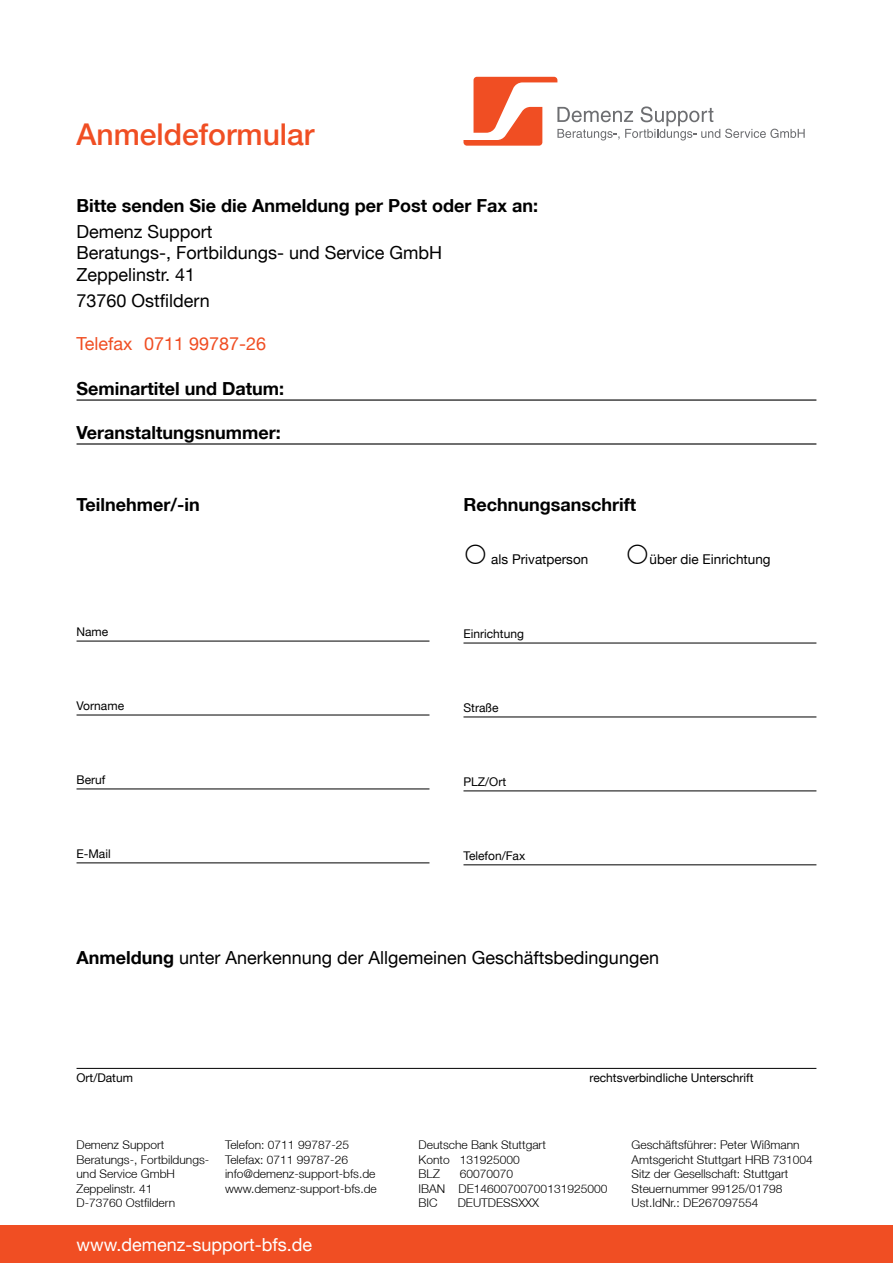
<style>
.page{position:relative;width:893px;height:1263px;background:#fff}
.page>*{position:absolute;margin:0;border:0;box-sizing:border-box;transform-origin:0 0}
.t1{font:500 30px "Helvetica Neue LT";color:#f04e23}
.t2{font:18px/21.6px "Helvetica Neue LT";color:#000}
.t3{font:700 18px "Helvetica Neue LT";color:#000}
.t4{font:18px "Helvetica Neue LT";color:#fff}
.t5{font:18px "Helvetica Neue LT";color:#f04e23}
.t6{font:13.5px "Helvetica Neue LT";color:#000}
.t7{font:300 12px "Helvetica Neue LT";color:#000}
.t8{font:12px "Helvetica Neue LT";color:#000}
.s1{font-weight:700}
</style>
<div class="page">
<hr style="left:463px;top:643px;width:353px;height:1px;background:#000">
<hr style="left:463px;top:717px;width:353px;height:1px;background:#000">
<hr style="left:463px;top:790px;width:353px;height:1px;background:#000">
<hr style="left:463px;top:864px;width:353px;height:1px;background:#000">
<hr style="left:77px;top:1068px;width:739px;height:1px;background:#000">
<hr style="left:77px;top:399px;width:739px;height:2px;background:#000">
<hr style="left:77px;top:443px;width:739px;height:2px;background:#000">
<hr style="left:77px;top:641px;width:352px;height:1px;background:#000">
<hr style="left:77px;top:715px;width:352px;height:1px;background:#000">
<hr style="left:77px;top:788px;width:352px;height:1px;background:#000">
<hr style="left:77px;top:862px;width:352px;height:1px;background:#000">
<div style="left:0;top:1225px;width:893px;height:38px;background:#f04e23"></div>
<svg style="left:463px;top:77px;width:342px;height:69px"></svg>
<h1 class="t1" style="left:77px;top:117px;width:239px">Anmeldeformular</h1>
<h2 class="t3" style="left:77px;top:194px;width:463px">Bitte senden Sie die Anmeldung per Post oder Fax an:</h2>
<h2 class="t2" style="left:77px;top:220px;width:367px">Demenz Support<br>Beratungs-, Fortbildungs- und Service GmbH<br>Zeppelinstr. 41</h2>
<h2 class="t2" style="left:77px;top:289px;width:135px">73760 Ostfildern</h2>
<h2 class="t5" style="left:77px;top:332px;width:191px">Telefax 0711 99787-26</h2>
<h2 class="t3" style="left:77px;top:378px;width:209px">Seminartitel und Datum:</h2>
<h2 class="t3" style="left:77px;top:422px;width:206px">Veranstaltungsnummer:</h2>
<h2 class="t3" style="left:77px;top:493px;width:125px">Teilnehmer/-in</h2>
<h2 class="t3" style="left:463px;top:493px;width:174px">Rechnungsanschrift</h2>
<p class="t6" style="left:491px;top:552px;width:98px">als Privatperson</p>
<p class="t6" style="left:650px;top:552px;width:123px">über die Einrichtung</p>
<p class="t8" style="left:77px;top:625px;width:33px">Name</p>
<p class="t8" style="left:463px;top:627px;width:62px">Einrichtung</p>
<p class="t8" style="left:77px;top:699px;width:49px">Vorname</p>
<p class="t8" style="left:463px;top:701px;width:37px">Straße</p>
<p class="t8" style="left:77px;top:773px;width:30px">Beruf</p>
<p class="t8" style="left:463px;top:775px;width:44px">PLZ/Ort</p>
<p class="t8" style="left:77px;top:847px;width:36px">E-Mail</p>
<p class="t8" style="left:463px;top:849px;width:63px">Telefon/Fax</p>
<h2 class="t2" style="left:77px;top:947px;width:584px"><span class="s1">Anmeldung</span> unter Anerkennung der Allgemeinen Geschäftsbedingungen</h2>
<p class="t8" style="left:77px;top:1070px;width:58px">Ort/Datum</p>
<p class="t8" style="left:590px;top:1070px;width:166px">rechtsverbindliche Unterschrift</p>
<p class="t7" style="left:77px;top:1138px;width:89px">Demenz Support</p>
<p class="t7" style="left:225px;top:1138px;width:126px">Telefon: 0711 99787-25</p>
<p class="t7" style="left:419px;top:1138px;width:129px">Deutsche Bank Stuttgart</p>
<p class="t7" style="left:632px;top:1138px;width:170px">Geschäftsführer: Peter Wißmann</p>
<p class="t7" style="left:77px;top:1152px;width:134px">Beratungs-, Fortbildungs-</p>
<p class="t7" style="left:225px;top:1152px;width:124px">Telefax: 0711 99787-26</p>
<p class="t7" style="left:419px;top:1152px;width:103px">Konto 131925000</p>
<p class="t7" style="left:632px;top:1152px;width:183px">Amtsgericht Stuttgart HRB 731004</p>
<p class="t7" style="left:77px;top:1166px;width:100px">und Service GmbH</p>
<p class="t7" style="left:225px;top:1166px;width:152px">info@demenz-support-bfs.de</p>
<p class="t7" style="left:419px;top:1166px;width:23px">BLZ</p>
<p class="t7" style="left:460px;top:1166px;width:55px">60070070</p>
<p class="t7" style="left:632px;top:1166px;width:158px">Sitz der Gesellschaft: Stuttgart</p>
<p class="t7" style="left:77px;top:1181px;width:78px">Zeppelinstr. 41</p>
<p class="t7" style="left:225px;top:1181px;width:153px">www.demenz-support-bfs.de</p>
<p class="t7" style="left:419px;top:1181px;width:190px">IBAN DE14600700700131925000</p>
<p class="t7" style="left:632px;top:1181px;width:152px">Steuernummer 99125/01798</p>
<p class="t7" style="left:77px;top:1195px;width:100px">D-73760 Ostfildern</p>
<p class="t7" style="left:419px;top:1195px;width:21px">BIC</p>
<p class="t7" style="left:458px;top:1195px;width:83px">DEUTDESSXXX</p>
<p class="t7" style="left:632px;top:1195px;width:128px">Ust.IdNr.: DE267097554</p>
<h2 class="t4" style="left:77px;top:1234px;width:237px">www.demenz-support-bfs.de</h2>
</div>
